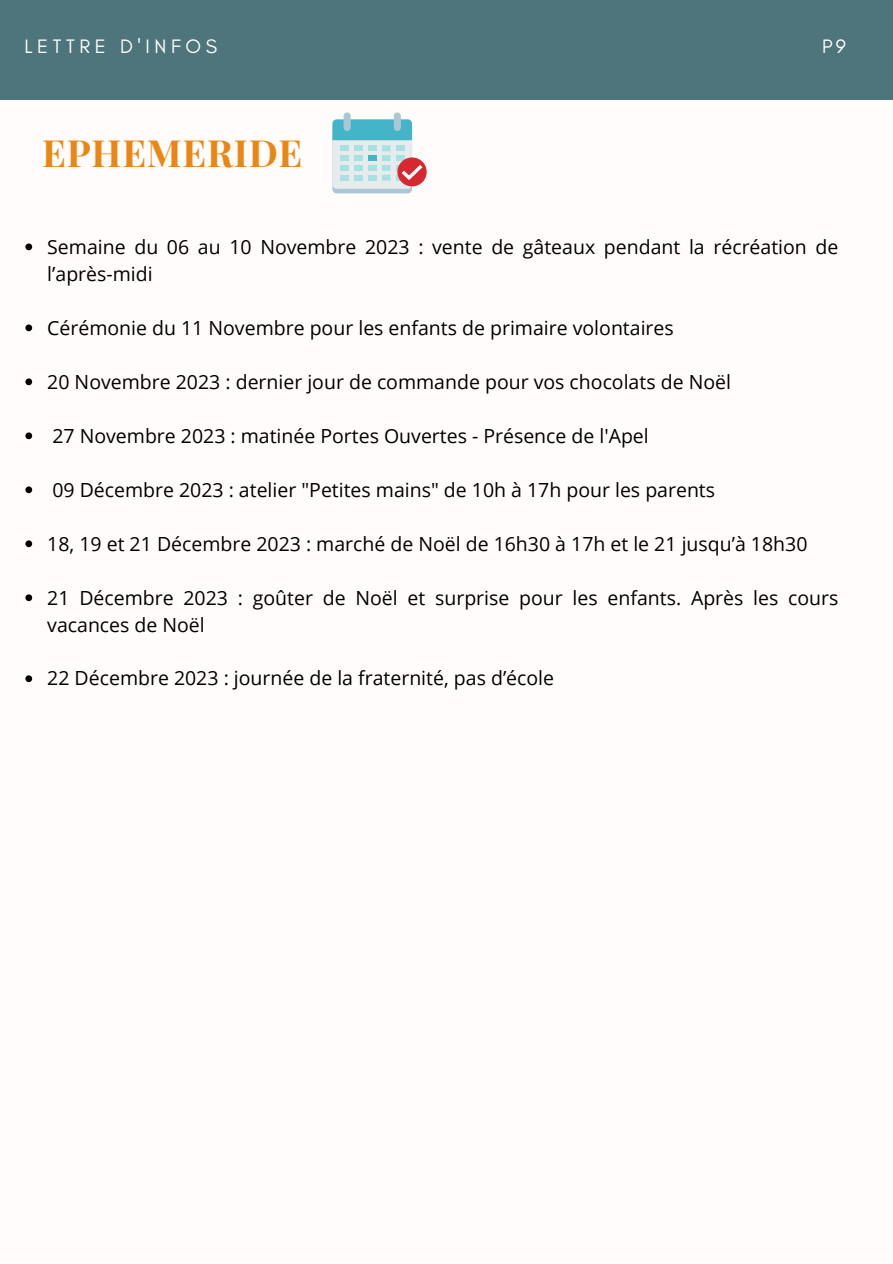
<style>
.page{position:relative;width:893px;height:1264px;background:#fff}
.page>*{position:absolute;margin:0;border:0;box-sizing:border-box;transform-origin:0 0}
.t1{font:700 37.5px "Playfair Display";letter-spacing:.02em;color:#eb8613}
.t2{font:19.8px "Glacial Indifference";letter-spacing:.23em;color:#fff}
.t3{font:19.5px/27px "Open Sans";color:#000}
</style>
<div class="page">
<div style="left:0;top:0;width:892px;height:1262px;background:#fffcfb"></div>
<svg style="left:25px;top:243px;width:7px;height:7px"></svg>
<svg style="left:25px;top:324px;width:7px;height:7px"></svg>
<svg style="left:25px;top:378px;width:7px;height:7px"></svg>
<svg style="left:25px;top:432px;width:7px;height:7px"></svg>
<svg style="left:25px;top:486px;width:7px;height:7px"></svg>
<svg style="left:25px;top:540px;width:7px;height:7px"></svg>
<svg style="left:25px;top:594px;width:7px;height:7px"></svg>
<svg style="left:25px;top:675px;width:7px;height:7px"></svg>
<div style="left:332px;top:124px;width:80px;height:69px;background:#aac7d4;border-radius:4px"></div>
<div style="left:332px;top:119px;width:80px;height:70px;background:#e6ecee;border-radius:4px"></div>
<svg style="left:332px;top:119px;width:80px;height:21px;background:#49b6c9"></svg>
<div style="left:340px;top:145px;width:8px;height:6px;background:#a8e1e1"></div>
<div style="left:354px;top:145px;width:8px;height:6px;background:#a8e1e1"></div>
<div style="left:368px;top:145px;width:8px;height:6px;background:#a8e1e1"></div>
<div style="left:382px;top:145px;width:8px;height:6px;background:#a8e1e1"></div>
<div style="left:396px;top:145px;width:8px;height:6px;background:#a8e1e1"></div>
<div style="left:340px;top:155px;width:8px;height:6px;background:#a8e1e1"></div>
<div style="left:354px;top:155px;width:8px;height:6px;background:#a8e1e1"></div>
<div style="left:368px;top:155px;width:8px;height:6px;background:#44b5c8"></div>
<div style="left:382px;top:155px;width:8px;height:6px;background:#a8e1e1"></div>
<div style="left:396px;top:155px;width:8px;height:6px;background:#a8e1e1"></div>
<div style="left:340px;top:165px;width:8px;height:6px;background:#a8e1e1"></div>
<div style="left:354px;top:165px;width:8px;height:6px;background:#a8e1e1"></div>
<div style="left:368px;top:165px;width:8px;height:6px;background:#a8e1e1"></div>
<div style="left:382px;top:165px;width:8px;height:6px;background:#a8e1e1"></div>
<div style="left:396px;top:165px;width:8px;height:6px;background:#a8e1e1"></div>
<div style="left:340px;top:175px;width:8px;height:5px;background:#a8e1e1"></div>
<div style="left:354px;top:175px;width:8px;height:5px;background:#a8e1e1"></div>
<div style="left:368px;top:175px;width:8px;height:5px;background:#a8e1e1"></div>
<div style="left:382px;top:175px;width:8px;height:5px;background:#a8e1e1"></div>
<div style="left:396px;top:175px;width:8px;height:5px;background:#a8e1e1"></div>
<div style="left:343px;top:112px;width:7px;height:19px;background:#aac7d4;border-radius:4px"></div>
<div style="left:394px;top:112px;width:7px;height:19px;background:#aac7d4;border-radius:4px"></div>
<div style="left:397px;top:157px;width:29px;height:29px;background:#d7282f;border-radius:50%"></div>
<svg style="left:398px;top:161px;width:28px;height:21px"></svg>
<div style="left:0;top:0;width:892px;height:99px;background:#4e757c"></div>
<p class="t2" style="left:25px;top:34px;width:194px">LETTRE D'INFOS</p>
<p class="t2" style="left:822px;top:34px;width:25px">P9</p>
<p class="t1" style="left:42px;top:127px;width:262px">EPHEMERIDE</p>
<p class="t3" style="left:47px;top:232px;width:792px">Semaine du 06 au 10 Novembre 2023 : vente de gâteaux pendant la récréation de l’après-midi</p>
<p class="t3" style="left:47px;top:313px;width:628px">Cérémonie du 11 Novembre pour les enfants de primaire volontaires</p>
<p class="t3" style="left:47px;top:367px;width:685px">20 Novembre 2023 : dernier jour de commande pour vos chocolats de Noël</p>
<p class="t3" style="left:52px;top:421px;width:598px">27 Novembre 2023 : matinée Portes Ouvertes - Présence de l'Apel</p>
<p class="t3" style="left:52px;top:475px;width:664px">09 Décembre 2023 : atelier "Petites mains" de 10h à 17h pour les parents</p>
<p class="t3" style="left:47px;top:529px;width:761px">18, 19 et 21 Décembre 2023 : marché de Noël de 16h30 à 17h et le 21 jusqu’à 18h30</p>
<p class="t3" style="left:47px;top:583px;width:792px">21 Décembre 2023 : goûter de Noël et surprise pour les enfants. Après les cours vacances de Noël</p>
<p class="t3" style="left:47px;top:664px;width:508px">22 Décembre 2023 : journée de la fraternité, pas d’école</p>
</div>
